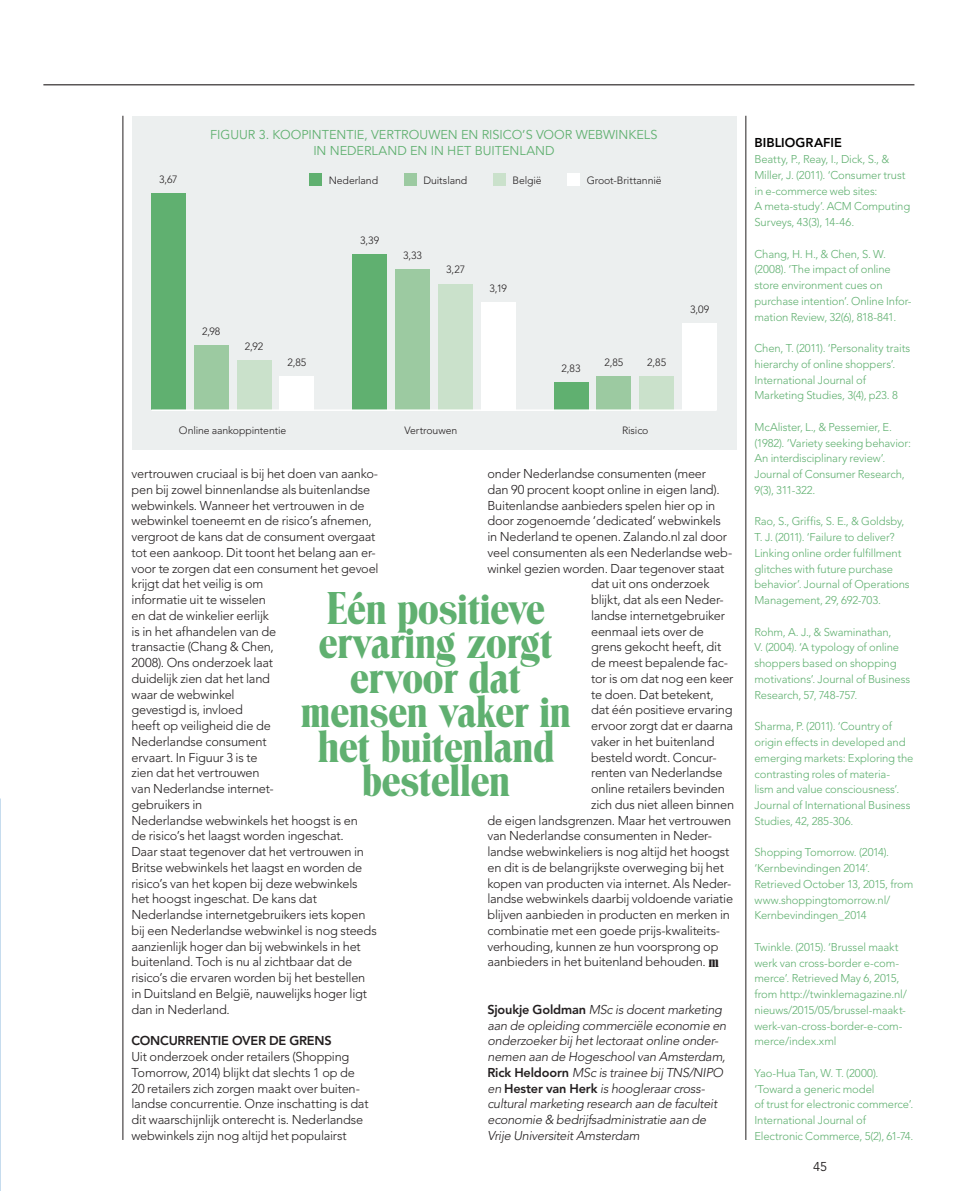
<style>
.page{position:relative;width:957px;height:1191px;background:#fff}
.page>*{position:absolute;margin:0;border:0;box-sizing:border-box;transform-origin:0 0}
.t1{font:39px/34.5px "Room Troover Roman";letter-spacing:-.025em;color:#60b070;text-align:center}
.t2{font:300 12.75px/15.8px "Avenir LT";letter-spacing:-.015em;color:#231f20}
.t3{font:italic 300 12.75px/15.8px "Avenir LT Std";letter-spacing:-.02em;color:#231f20}
.t4{font:12.75px/15.8px "Avenir LT";color:#60b070;text-align:center}
.t5{font:800 12.75px "Avenir LT";letter-spacing:-.015em;color:#231f20}
.t6{font:800 12.75px "Avenir LT";letter-spacing:.005em;color:#020000}
.t7{font:12.75px "Avenir LT";color:#231f20}
.t8{font:300 11.25px/15.8px "Avenir LT";letter-spacing:-.01em;color:#60b070}
.t9{font:300 10.5px "Avenir LT";letter-spacing:-.01em;color:#231f20}
.s1{font-family:"Room Troover Roman";font-weight:400;font-size:13.5px}
.s2{font-family:"Avenir LT";font-weight:800;font-style:normal}
</style>
<div class="page">
<hr style="left:43px;top:84px;width:871px;height:1px;background:#231f20">
<hr style="left:122px;top:116px;width:1px;height:1024px;background:#231f20">
<hr style="left:745px;top:116px;width:1px;height:1024px;background:#231f20">
<svg style="left:0;top:798px;width:1px;height:393px"></svg>
<div style="left:131px;top:116px;width:605px;height:333px;background:#ecefef"></div>
<div style="left:151px;top:193px;width:34px;height:217px;background:#60b070"></div>
<div style="left:194px;top:345px;width:34px;height:65px;background:#9ccaa1"></div>
<div style="left:237px;top:360px;width:34px;height:50px;background:#cae1cb"></div>
<div style="left:280px;top:376px;width:34px;height:34px;background:#fff"></div>
<div style="left:353px;top:254px;width:34px;height:156px;background:#60b070"></div>
<div style="left:395px;top:269px;width:34px;height:141px;background:#9ccaa1"></div>
<div style="left:438px;top:284px;width:34px;height:126px;background:#cae1cb"></div>
<div style="left:481px;top:302px;width:34px;height:108px;background:#fff"></div>
<div style="left:554px;top:382px;width:34px;height:28px;background:#60b070"></div>
<div style="left:597px;top:376px;width:34px;height:34px;background:#9ccaa1"></div>
<div style="left:640px;top:376px;width:34px;height:34px;background:#cae1cb"></div>
<div style="left:682px;top:323px;width:34px;height:87px;background:#fff"></div>
<hr style="left:151px;top:409px;width:565px;height:2px;background:#fff">
<div style="left:309px;top:173px;width:13px;height:13px;background:#60b070"></div>
<div style="left:404px;top:173px;width:13px;height:13px;background:#9ccaa1"></div>
<div style="left:493px;top:173px;width:13px;height:13px;background:#cae1cb"></div>
<div style="left:567px;top:173px;width:13px;height:13px;background:#fff"></div>
<p class="t9" style="left:159px;top:173px;width:20px">3,67</p>
<p class="t4" style="left:210px;top:127px;width:449px">FIGUUR 3. KOOPINTENTIE, VERTROUWEN EN RISICO’S VOOR WEBWINKELS<br>IN NEDERLAND EN IN HET BUITENLAND</p>
<p class="t9" style="left:329px;top:174px;width:51px">Nederland</p>
<p class="t9" style="left:423px;top:174px;width:45px">Duitsland</p>
<p class="t9" style="left:512px;top:174px;width:31px">België</p>
<p class="t9" style="left:587px;top:174px;width:76px">Groot-Brittannië</p>
<p class="t9" style="left:202px;top:325px;width:20px">2,98</p>
<p class="t9" style="left:245px;top:340px;width:20px">2,92</p>
<p class="t9" style="left:360px;top:234px;width:20px">3,39</p>
<p class="t9" style="left:403px;top:249px;width:20px">3,33</p>
<p class="t9" style="left:446px;top:263px;width:20px">3,27</p>
<p class="t9" style="left:489px;top:282px;width:19px">3,19</p>
<p class="t9" style="left:287px;top:356px;width:20px">2,85</p>
<p class="t9" style="left:647px;top:356px;width:20px">2,85</p>
<p class="t9" style="left:604px;top:356px;width:20px">2,85</p>
<p class="t9" style="left:561px;top:362px;width:20px">2,83</p>
<p class="t9" style="left:179px;top:424px;width:109px">Online aankoppintentie</p>
<p class="t9" style="left:404px;top:424px;width:54px">Vertrouwen</p>
<p class="t9" style="left:622px;top:424px;width:28px">Risico</p>
<p class="t9" style="left:690px;top:303px;width:21px">3,09</p>
<p class="t2" style="left:487px;top:466px;width:220px">onder Nederlandse consumenten (meer</p>
<p class="t2" style="left:487px;top:481px;width:234px">dan 90 procent koopt online in eigen land).</p>
<p class="t2" style="left:487px;top:497px;width:229px">Buitenlandse aanbieders spelen hier op in</p>
<p class="t2" style="left:487px;top:513px;width:235px">door zogenoemde ‘dedicated’ webwinkels</p>
<p class="t2" style="left:487px;top:529px;width:241px">in Nederland te openen. Zalando.nl zal door</p>
<p class="t2" style="left:487px;top:544px;width:246px">veel consumenten als een Nederlandse web-</p>
<p class="t2" style="left:487px;top:560px;width:239px">winkel gezien worden. Daar tegenover staat</p>
<p class="t2" style="left:591px;top:576px;width:120px">dat uit ons onderzoek</p>
<p class="t2" style="left:591px;top:592px;width:134px">blijkt, dat als een Neder-</p>
<p class="t2" style="left:591px;top:607px;width:135px">landse internetgebruiker</p>
<p class="t2" style="left:591px;top:623px;width:114px">eenmaal iets over de</p>
<p class="t2" style="left:591px;top:639px;width:132px">grens gekocht heeft, dit</p>
<p class="t2" style="left:591px;top:655px;width:138px">de meest bepalende fac-</p>
<p class="t2" style="left:591px;top:670px;width:144px">tor is om dat nog een keer</p>
<p class="t2" style="left:591px;top:686px;width:124px">te doen. Dat betekent,</p>
<p class="t2" style="left:591px;top:702px;width:143px">dat één positieve ervaring</p>
<p class="t2" style="left:591px;top:718px;width:143px">ervoor zorgt dat er daarna</p>
<p class="t2" style="left:591px;top:733px;width:125px">vaker in het buitenland</p>
<p class="t2" style="left:591px;top:749px;width:127px">besteld wordt. Concur-</p>
<p class="t2" style="left:591px;top:765px;width:133px">renten van Nederlandse</p>
<p class="t2" style="left:591px;top:781px;width:135px">online retailers bevinden</p>
<p class="t2" style="left:591px;top:796px;width:144px">zich dus niet alleen binnen</p>
<p class="t2" style="left:487px;top:812px;width:245px">de eigen landsgrenzen. Maar het vertrouwen</p>
<p class="t2" style="left:487px;top:828px;width:226px">van Nederlandse consumenten in Neder-</p>
<p class="t2" style="left:487px;top:844px;width:243px">landse webwinkeliers is nog altijd het hoogst</p>
<p class="t2" style="left:487px;top:859px;width:238px">en dit is de belangrijkste overweging bij het</p>
<p class="t2" style="left:487px;top:875px;width:245px">kopen van producten via internet. Als Neder-</p>
<p class="t2" style="left:487px;top:891px;width:247px">landse webwinkels daarbij voldoende variatie</p>
<p class="t2" style="left:487px;top:907px;width:244px">blijven aanbieden in producten en merken in</p>
<p class="t2" style="left:487px;top:922px;width:234px">combinatie met een goede prijs-kwaliteits-</p>
<p class="t2" style="left:487px;top:938px;width:232px">verhouding, kunnen ze hun voorsprong op</p>
<p class="t2" style="left:487px;top:954px;width:233px">aanbieders in het buitenland behouden. <span class="s1">m</span></p>
<p class="t3" style="left:487px;top:1001px;width:240px"><span class="s2">Sjoukje Goldman</span> MSc is docent marketing aan de opleiding commerciële economie en onderzoeker bij het lectoraat online onder&shy;nemen aan de Hogeschool van Amsterdam, <span class="s2">Rick Heldoorn</span> MSc is trainee bij TNS/NIPO en <span class="s2">Hester van Herk</span> is hoogleraar cross&shy;cultural marketing research aan de faculteit economie &amp; bedrijfsadministratie aan de Vrije Universiteit Amsterdam</p>
<p class="t2" style="left:131px;top:466px;width:249px">vertrouwen cruciaal is bij het doen van aanko&shy;pen bij zowel binnenlandse als buitenlandse webwinkels. Wanneer het vertrouwen in de webwinkel toeneemt en de risico’s afnemen, vergroot de kans dat de consument overgaat tot een aankoop. Dit toont het belang aan er&shy;voor te zorgen dat een consument het gevoel krijgt dat het veilig is om<br>informatie uit te wisselen<br>en dat de winkelier eerlijk<br>is in het afhandelen van de<br>transactie (Chang &amp; Chen,<br>2008). Ons onderzoek laat<br>duidelijk zien dat het land<br>waar de webwinkel<br>gevestigd is, invloed<br>heeft op veiligheid die de<br>Nederlandse consument<br>ervaart. In Figuur 3 is te<br>zien dat het vertrouwen<br>van Nederlandse internet-<br>gebruikers in<br>Nederlandse webwinkels het hoogst is en<br>de risico’s het laagst worden ingeschat.<br>Daar staat tegenover dat het vertrouwen in Britse webwinkels het laagst en worden de risico’s van het kopen bij deze webwinkels het hoogst ingeschat. De kans dat Nederlandse internetgebruikers iets kopen bij een Nederlandse webwinkel is nog steeds aanzienlijk hoger dan bij webwinkels in het buitenland. Toch is nu al zichtbaar dat de risico’s die ervaren worden bij het bestellen<br>in Duitsland en België, nauwelijks hoger ligt dan in Nederland.</p>
<p class="t5" style="left:131px;top:1033px;width:202px">CONCURRENTIE OVER DE GRENS</p>
<p class="t2" style="left:131px;top:1048px;width:239px">Uit onderzoek onder retailers (Shopping Tomorrow, 2014) blijkt dat slechts 1 op de 20 retailers zich zorgen maakt over buiten&shy;landse concurrentie. Onze inschatting is dat dit waarschijnlijk onterecht is. Nederlandse webwinkels zijn nog altijd het populairst</p>
<h1 class="t1" style="left:300px;top:591px;width:272px">Eén positieve ervaring zorgt ervoor dat mensen vaker in het buitenland bestellen</h1>
<p class="t6" style="left:754px;top:135px;width:89px">BIBLIOGRAFIE</p>
<p class="t8" style="left:754px;top:151px;width:157px">Beatty, P., Reay, I., Dick, S., &amp;<br>Miller, J. (2011). ‘Consumer trust in e-commerce web sites:<br>A meta-study’. ACM Computing<br>Surveys, 43(3), 14-46.</p>
<p class="t8" style="left:754px;top:246px;width:159px">Chang, H. H., &amp; Chen, S. W. (2008). ‘The impact of online store environment cues on purchase intention’. Online Infor&shy;mation Review, 32(6), 818-841.</p>
<p class="t8" style="left:754px;top:340px;width:157px">Chen, T. (2011). ‘Personality traits hierarchy of online shoppers’.<br>International Journal of<br>Marketing Studies, 3(4), p23. 8</p>
<p class="t8" style="left:754px;top:419px;width:158px">McAlister, L., &amp; Pessemier, E. (1982). ‘Variety seeking behavior:<br>An interdisciplinary review’.<br>Journal of Consumer Research,<br>9(3), 311-322.</p>
<p class="t8" style="left:754px;top:514px;width:157px">Rao, S., Griffis, S. E., &amp; Goldsby,<br>T. J. (2011). ‘Failure to deliver?<br>Linking online order fulfillment glitches with future purchase behavior’. Journal of Operations<br>Management, 29, 692-703.</p>
<p class="t8" style="left:754px;top:624px;width:157px">Rohm, A. J., &amp; Swaminathan,<br>V. (2004). ‘A typology of online shoppers based on shopping motivations’. Journal of Business<br>Research, 57, 748-757.</p>
<p class="t8" style="left:754px;top:718px;width:160px">Sharma, P. (2011). ‘Country of origin effects in developed and emerging markets: Exploring the contrasting roles of materia-<br>lism and value consciousness’.<br>Journal of International Business<br>Studies, 42, 285-306.</p>
<p class="t8" style="left:754px;top:844px;width:160px">Shopping Tomorrow. (2014). ‘Kernbevindingen 2014’.<br>Retrieved October 13, 2015, from www.shoppingtomorrow.nl/<br>Kernbevindingen_2014</p>
<p class="t8" style="left:754px;top:939px;width:154px">Twinkle. (2015). ‘Brussel maakt werk van cross-border e-com&shy;merce’. Retrieved May 6, 2015, from http://twinklemagazine.nl/ nieuws/2015/05/brussel-maakt&shy;werk-van-cross-border-e-com&shy;merce/index.xml</p>
<p class="t8" style="left:754px;top:1065px;width:160px">Yao-Hua Tan, W. T. (2000). ‘Toward a generic model<br>of trust for electronic commerce’.<br>International Journal of<br>Electronic Commerce, 5(2), 61-74.</p>
<p class="t7" style="left:813px;top:1159px;width:16px">45</p>
</div>
